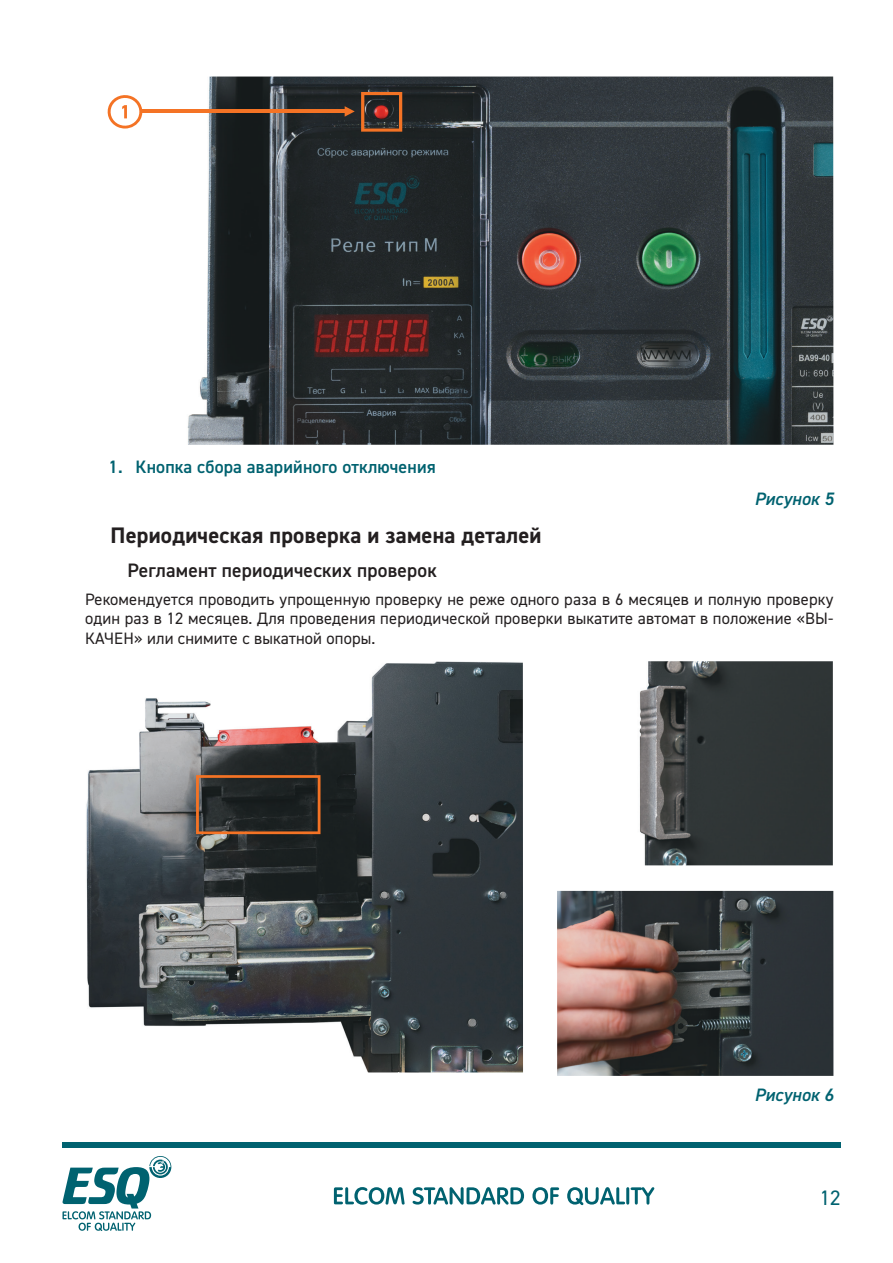
<style>
.page{position:relative;width:893px;height:1263px;background:#fff}
.page>*{position:absolute;margin:0;border:0;box-sizing:border-box;transform-origin:0 0}
.Подзаголовок{font:700 22.5px "DIN2014";letter-spacing:.01em;color:#231f20}
.t1{font:21px "DIN2014";color:#006270}
.Подподзаголовок{font:600 19.5px "DIN2014";letter-spacing:.01em;color:#231f20}
.t2{font:600 18px "DIN2014";letter-spacing:.01em;color:#006270}
.Рисунок{font:italic 600 18px "DIN2014";letter-spacing:.01em;color:#006270}
.Основной_текст{font:16.5px/19.5px "DIN2014";letter-spacing:.01em;color:#231f20;text-align:justify}
</style>
<div class="page">
<div style="left:63px;top:1142px;width:778px;height:5px;background:#006270"></div>
<svg style="left:334px;top:1187px;width:71px;height:18px"></svg>
<svg style="left:413px;top:1187px;width:111px;height:17px"></svg>
<svg style="left:532px;top:1187px;width:27px;height:17px"></svg>
<svg style="left:567px;top:1187px;width:87px;height:18px"></svg>
<svg style="left:62px;top:1156px;width:109px;height:75px"></svg>
<img style="left:145px;top:77px;width:688px;height:368px">
<hr style="left:141px;top:110px;width:208px;height:3px;background:#f47325">
<svg style="left:345px;top:106px;width:10px;height:11px"></svg>
<svg style="left:107px;top:95px;width:38px;height:34px"></svg>
<svg style="left:361px;top:92px;width:41px;height:40px;background:#703f2a"></svg>
<img style="left:639px;top:661px;width:194px;height:204px">
<img style="left:557px;top:891px;width:276px;height:185px">
<img style="left:86px;top:661px;width:437px;height:411px">
<svg style="left:196px;top:775px;width:124px;height:59px;background:#3c3027"></svg>
<p class="t2" style="left:108px;top:455px;width:329px">1. Кнопка сбора аварийного отключения</p>
<p class="Рисунок" style="left:754px;top:487px;width:81px">Рисунок 5</p>
<p class="Подзаголовок" style="left:111px;top:520px;width:432px">Периодическая проверка и замена деталей</p>
<p class="Подподзаголовок" style="left:128px;top:557px;width:311px">Регламент периодических проверок</p>
<p class="Основной_текст" style="left:85px;top:589px;width:750px">Рекомендуется проводить упрощенную проверку не реже одного раза в 6 месяцев и полную проверку один раз в 12 месяцев. Для проведения периодической проверки выкатите автомат в положение «ВЫ-КАЧЕН» или снимите с выкатной опоры.</p>
<p class="Рисунок" style="left:754px;top:1083px;width:81px">Рисунок 6</p>
<p class="t1" style="left:820px;top:1185px;width:22px">12</p>
</div>
